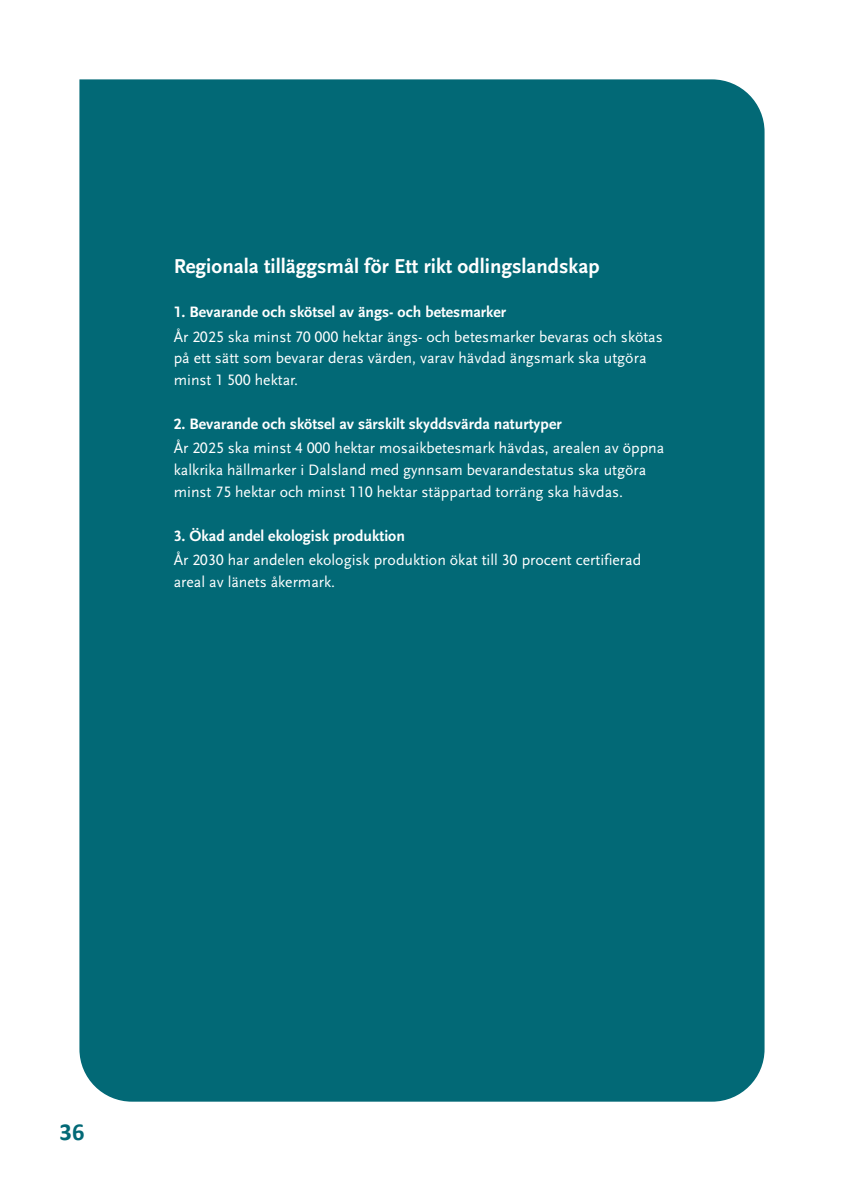
<style>
.page{position:relative;width:844px;height:1191px;background:#fff}
.page>*{position:absolute;margin:0;border:0;box-sizing:border-box;transform-origin:0 0}
.t1{font:700 24.5px "Calibri";color:#026976}
.t2{font:700 21px "Scala Sans Pro";color:#fff}
.t3{font:15.75px/21.9px "Scala Sans Pro";color:#fff}
.t4{font:700 15.75px "Scala Sans Pro";color:#fff}
</style>
<div class="page">
<div style="left:79px;top:79px;width:685px;height:1022px;background:#026976"></div>
<h3 class="t2" style="left:174px;top:254px;width:427px">Regionala tilläggsmål för Ett rikt odlingslandskap</h3>
<h4 class="t4" style="left:174px;top:303px;width:334px">1. Bevarande och skötsel av ängs- och betesmarker</h4>
<p class="t3" style="left:174px;top:325px;width:490px">År 2025 ska minst 70 000 hektar ängs- och betesmarker bevaras och skötas på ett sätt som bevarar deras värden, varav hävdad ängsmark ska utgöra minst 1 500 hektar.</p>
<h4 class="t4" style="left:174px;top:415px;width:389px">2. Bevarande och skötsel av särskilt skyddsvärda naturtyper</h4>
<p class="t3" style="left:174px;top:437px;width:492px">År 2025 ska minst 4 000 hektar mosaikbetesmark hävdas, arealen av öppna kalkrika hällmarker i Dalsland med gynnsam bevarandestatus ska utgöra minst 75 hektar och minst 110 hektar stäppartad torräng ska hävdas.</p>
<h4 class="t4" style="left:174px;top:527px;width:233px">3. Ökad andel ekologisk produktion</h4>
<p class="t3" style="left:174px;top:549px;width:469px">År 2030 har andelen ekologisk produktion ökat till 30 procent certifierad areal av länets åkermark.</p>
<h1 class="t1" style="left:60px;top:1116px;width:26px">36</h1>
</div>
